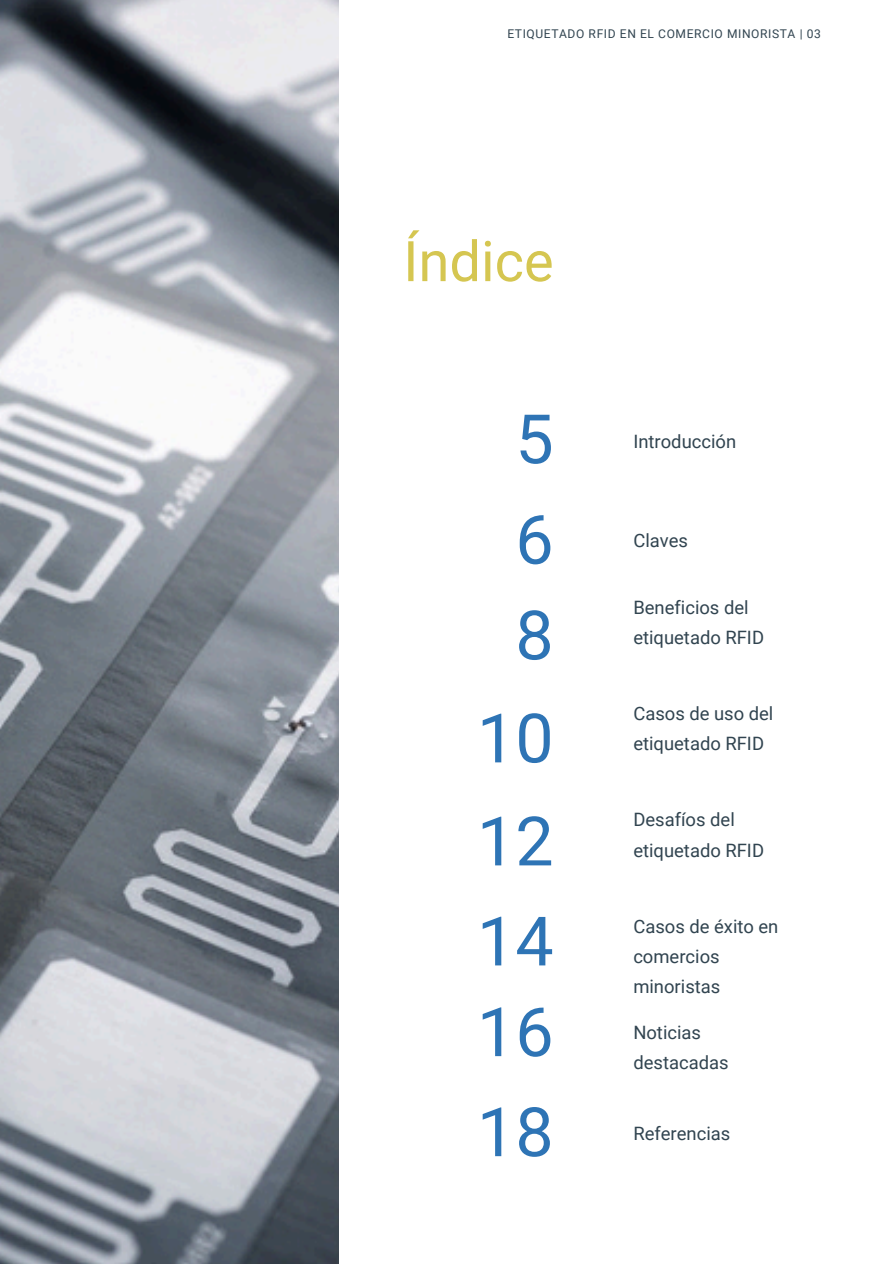
<style>
.page{position:relative;width:894px;height:1264px;background:#fff}
.page>*{position:absolute;margin:0;border:0;box-sizing:border-box;transform-origin:0 0}
.t1{font:68.25px "Roboto";color:#2e74b5}
.t2{font:55.95px "Roboto";color:#d5c651}
.t3{font:18.45px/30.3px "Roboto";color:#314450}
.t4{font:12px "Roboto";letter-spacing:.05em;color:#314450}
</style>
<div class="page">
<img style="left:0;top:0;width:339px;height:1263px">
<h2 class="t4" style="left:507px;top:27px;width:315px">ETIQUETADO RFID EN EL COMERCIO MINORISTA | 03</h2>
<p class="t2" style="left:403px;top:229px;width:152px">Índice</p>
<p class="t1" style="left:515px;top:400px;width:40px">5</p>
<p class="t1" style="left:515px;top:500px;width:40px">6</p>
<p class="t1" style="left:515px;top:596px;width:40px">8</p>
<h2 class="t1" style="left:477px;top:699px;width:78px">10</h2>
<h2 class="t1" style="left:477px;top:802px;width:78px">12</h2>
<h2 class="t1" style="left:477px;top:902px;width:78px">14</h2>
<h2 class="t1" style="left:477px;top:992px;width:78px">16</h2>
<h2 class="t1" style="left:477px;top:1092px;width:78px">18</h2>
<p class="t3" style="left:633px;top:426px;width:104px">Introducción</p>
<h1 class="t3" style="left:633px;top:526px;width:56px">Claves</h1>
<p class="t3" style="left:633px;top:592px;width:132px">Beneficios del etiquetado RFID</p>
<p class="t3" style="left:633px;top:698px;width:141px">Casos de uso del etiquetado RFID</p>
<p class="t3" style="left:633px;top:804px;width:132px">Desafíos del etiquetado RFID</p>
<p class="t3" style="left:633px;top:911px;width:147px">Casos de éxito en comercios minoristas</p>
<h2 class="t3" style="left:633px;top:1017px;width:97px">Noticias destacadas</h2>
<h2 class="t3" style="left:633px;top:1118px;width:98px">Referencias</h2>
</div>
